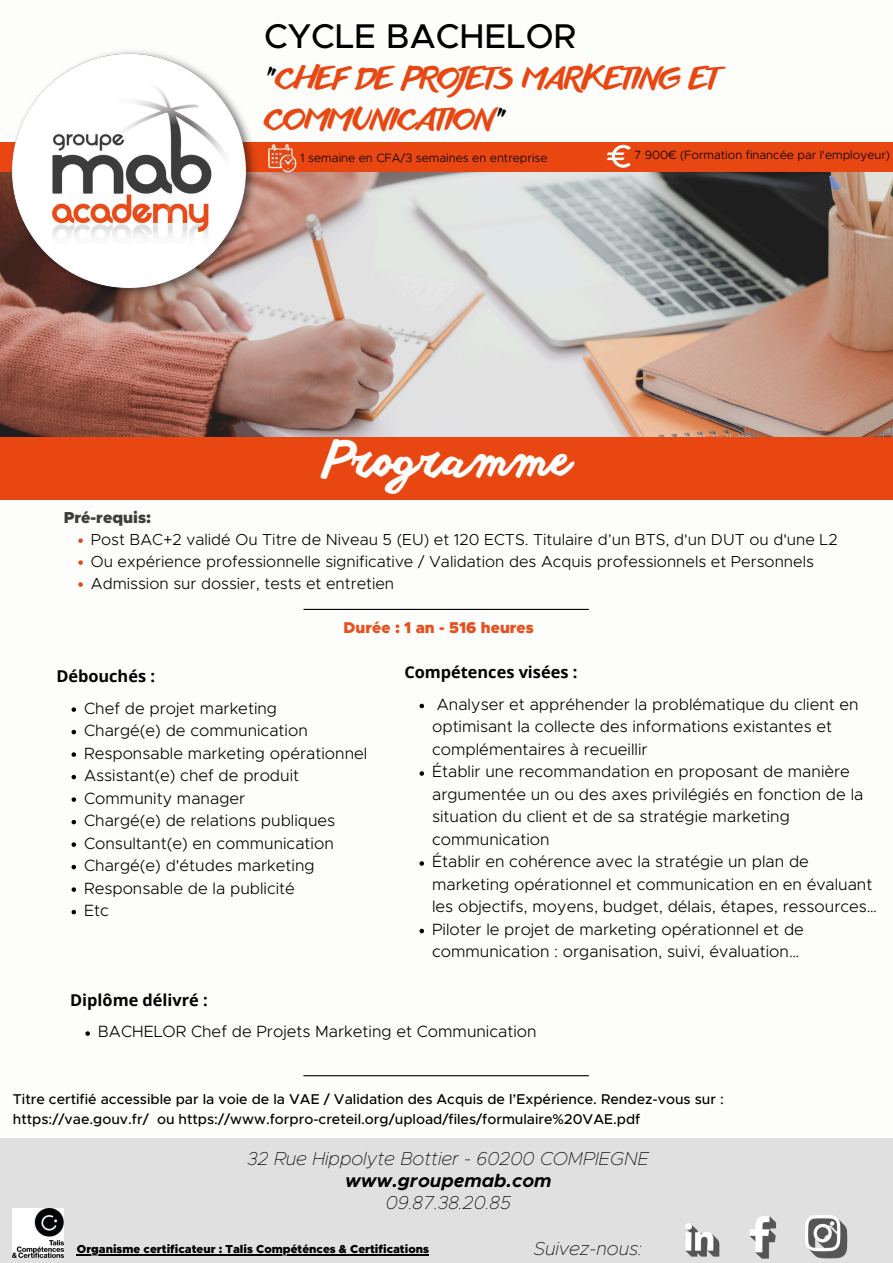
<style>
.page{position:relative;width:893px;height:1263px;background:#fff}
.page>*{position:absolute;margin:0;border:0;box-sizing:border-box;transform-origin:0 0}
.t1{font:45.75px "anothershabby";color:#fdfdfc}
.t2{font:500 34.5px "Metropolis";color:#000}
.t3{font:29.25px/40.5px "anothershabby";color:#e84712}
.t4{font:italic 100 18.75px/21.9px "Metropolis";color:#000;text-align:center}
.t5{font:300 16.35px/22.5px "Metropolis";color:#000}
.t6{font:700 16.35px "Open Sans";color:#000}
.t7{font:300 15.98px "Metropolis";color:#000}
.t8{font:900 15.98px "Metropolis";color:#3e3e3d}
.t9{font:900 15.75px "Metropolis";color:#e94f1d}
.t10{font:500 14.25px/19.6px "Metropolis";color:#000}
.t11{font:300 12px "Metropolis";color:#000}
.t12{font:900 11.62px "Metropolis";color:#000}
.s1{color:#000}
.s2{font-weight:700}
</style>
<div class="page">
<div style="left:0;top:1138px;width:893px;height:125px;background:#e1e0e0"></div>
<img style="left:685px;top:1223px;width:35px;height:34px">
<img style="left:749px;top:1216px;width:28px;height:43px">
<img style="left:805px;top:1215px;width:43px;height:44px">
<hr style="left:304px;top:1075px;width:284px;height:1px;background:#000">
<hr style="left:304px;top:609px;width:284px;height:1px;background:#000">
<div style="left:0;top:142px;width:892px;height:71px;background:#e84712"></div>
<div style="left:0;top:411px;width:892px;height:88px;background:#e84712"></div>
<img style="left:0;top:172px;width:892px;height:264px">
<img style="left:0;top:50px;width:264px;height:258px">
<img style="left:268px;top:145px;width:29px;height:27px">
<svg style="left:607px;top:145px;width:24px;height:23px"></svg>
<img style="left:13px;top:1208px;width:51px;height:49px">
<svg style="left:78px;top:538px;width:5px;height:5px"></svg>
<svg style="left:78px;top:560px;width:5px;height:5px"></svg>
<svg style="left:78px;top:582px;width:5px;height:5px"></svg>
<hr style="left:77px;top:1254px;width:352px;height:1px;background:#000">
<svg style="left:85px;top:1031px;width:5px;height:5px"></svg>
<svg style="left:72px;top:707px;width:4px;height:5px"></svg>
<svg style="left:72px;top:730px;width:4px;height:4px"></svg>
<svg style="left:72px;top:752px;width:4px;height:5px"></svg>
<svg style="left:72px;top:775px;width:4px;height:4px"></svg>
<svg style="left:72px;top:797px;width:4px;height:5px"></svg>
<svg style="left:72px;top:820px;width:4px;height:4px"></svg>
<svg style="left:72px;top:842px;width:4px;height:5px"></svg>
<svg style="left:72px;top:865px;width:4px;height:4px"></svg>
<svg style="left:72px;top:887px;width:4px;height:5px"></svg>
<svg style="left:72px;top:910px;width:4px;height:4px"></svg>
<svg style="left:419px;top:704px;width:5px;height:4px"></svg>
<svg style="left:419px;top:771px;width:5px;height:5px"></svg>
<svg style="left:419px;top:861px;width:5px;height:5px"></svg>
<svg style="left:419px;top:929px;width:5px;height:4px"></svg>
<p class="t2" style="left:264px;top:21px;width:314px">CYCLE BACHELOR</p>
<p class="t3" style="left:264px;top:59px;width:455px"><span class="s1">"</span>CHEF DE PROJETS MARKETING ET<br>COMMUNICATION<span class="s1">"</span></p>
<p class="t11" style="left:301px;top:152px;width:248px">1 semaine en CFA/3 semaines en entreprise</p>
<p class="t11" style="left:634px;top:150px;width:257px">7 900€ (Formation financée par l'employeur)</p>
<p class="t1" style="left:324px;top:434px;width:248px">Programme</p>
<p class="t8" style="left:64px;top:510px;width:89px">Pré-requis:</p>
<p class="t7" style="left:91px;top:532px;width:748px">Post BAC+2 validé Ou Titre de Niveau 5 (EU) et 120 ECTS. Titulaire d’un BTS, d'un DUT ou d'une L2</p>
<h4 class="t7" style="left:91px;top:554px;width:724px">Ou expérience professionnelle significative / Validation des Acquis professionnels et Personnels</h4>
<p class="t7" style="left:91px;top:576px;width:305px">Admission sur dossier, tests et entretien</p>
<p class="t9" style="left:344px;top:620px;width:192px">Durée : 1 an - 516 heures</p>
<p class="t6" style="left:56px;top:664px;width:100px">Débouchés :</p>
<h3 class="t6" style="left:404px;top:661px;width:174px">Compétences visées :</h3>
<p class="t5" style="left:432px;top:694px;width:428px">Analyser et appréhender la problématique du client en optimisant la collecte des informations existantes et complémentaires à recueillir</p>
<h3 class="t5" style="left:432px;top:761px;width:433px">Établir une recommandation en proposant de manière argumentée un ou des axes privilégiés en fonction de la situation du client et de sa stratégie marketing communication</h3>
<p class="t5" style="left:432px;top:851px;width:446px">Établir en cohérence avec la stratégie un plan de marketing opérationnel et communication en en évaluant les objectifs, moyens, budget, délais, étapes, ressources…</p>
<p class="t5" style="left:432px;top:919px;width:373px">Piloter le projet de marketing opérationnel et de communication : organisation, suivi, évaluation…</p>
<p class="t5" style="left:84px;top:697px;width:194px">Chef de projet marketing</p>
<p class="t5" style="left:84px;top:720px;width:225px">Chargé(e) de communication</p>
<h4 class="t5" style="left:84px;top:742px;width:285px">Responsable marketing opérationnel</h4>
<h4 class="t5" style="left:84px;top:765px;width:216px">Assistant(e) chef de produit</h4>
<p class="t5" style="left:84px;top:787px;width:163px">Community manager</p>
<p class="t5" style="left:84px;top:810px;width:253px">Chargé(e) de relations publiques</p>
<p class="t5" style="left:84px;top:832px;width:251px">Consultant(e) en communication</p>
<p class="t5" style="left:84px;top:855px;width:232px">Chargé(e) d'études marketing</p>
<p class="t5" style="left:84px;top:877px;width:212px">Responsable de la publicité</p>
<h6 class="t5" style="left:84px;top:900px;width:26px">Etc</h6>
<p class="t6" style="left:70px;top:988px;width:139px">Diplôme délivré :</p>
<p class="t5" style="left:98px;top:1021px;width:440px">BACHELOR Chef de Projets Marketing et Communication</p>
<p class="t10" style="left:13px;top:1090px;width:712px">Titre certifié accessible par la voie de la VAE / Validation des Acquis de l’Expérience. Rendez-vous sur : https://vae.gouv.fr/ ou https://www.forpro-creteil.org/upload/files/formulaire%20VAE.pdf</p>
<p class="t4" style="left:247px;top:1149px;width:403px">32 Rue Hippolyte Bottier - 60200 COMPIEGNE <span class="s2">www.groupemab.com<br></span>09.87.38.20.85</p>
<p class="t12" style="left:77px;top:1244px;width:353px">Organisme certificateur : Talis Compéténces &amp; Certifications</p>
<h4 class="t4" style="left:534px;top:1238px;width:110px">Suivez-nous:</h4>
</div>
